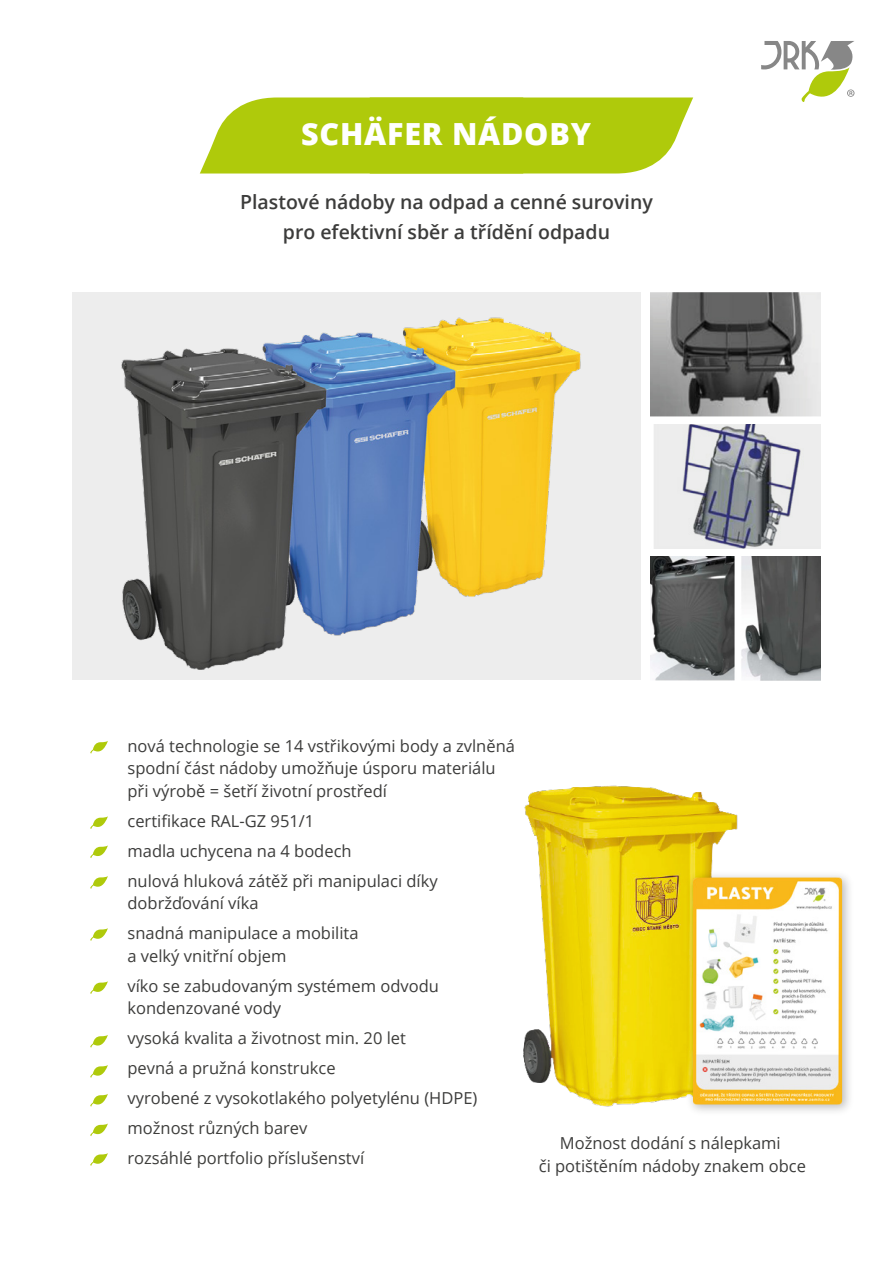
<style>
.page{position:relative;width:893px;height:1263px;background:#fff}
.page>*{position:absolute;margin:0;border:0;box-sizing:border-box;transform-origin:0 0}
.t1{font:800 30.45px "Open Sans";letter-spacing:.025em;color:#fff}
.t2{font:600 19.5px/30px "Open Sans";color:#3c3c3b;text-align:center}
.t3{font:16.5px/22.5px "Open Sans";color:#3c3c3b}
.t4{font:16.5px/30px "Open Sans";color:#3d3d3b}
</style>
<div class="page">
<svg style="left:200px;top:97px;width:493px;height:76px;background:#b5ce1f"></svg>
<svg style="left:761px;top:41px;width:93px;height:61px"></svg>
<img style="left:523px;top:785px;width:215px;height:322px">
<img style="left:72px;top:292px;width:586px;height:389px">
<img style="left:651px;top:292px;width:170px;height:124px">
<img style="left:651px;top:424px;width:170px;height:124px">
<img style="left:651px;top:556px;width:170px;height:124px">
<img style="left:681px;top:865px;width:169px;height:246px">
<img style="left:693px;top:877px;width:149px;height:227px">
<svg style="left:90px;top:741px;width:18px;height:13px"></svg>
<svg style="left:90px;top:816px;width:18px;height:13px"></svg>
<svg style="left:90px;top:845px;width:18px;height:13px"></svg>
<svg style="left:90px;top:876px;width:18px;height:13px"></svg>
<svg style="left:90px;top:928px;width:18px;height:13px"></svg>
<svg style="left:90px;top:981px;width:18px;height:13px"></svg>
<svg style="left:90px;top:1035px;width:18px;height:13px"></svg>
<svg style="left:90px;top:1065px;width:18px;height:13px"></svg>
<svg style="left:90px;top:1094px;width:18px;height:13px"></svg>
<svg style="left:90px;top:1123px;width:18px;height:13px"></svg>
<svg style="left:90px;top:1153px;width:18px;height:13px"></svg>
<h1 class="t1" style="left:301px;top:111px;width:291px">SCHÄFER NÁDOBY</h1>
<p class="t2" style="left:240px;top:187px;width:414px">Plastové nádoby na odpad a cenné suroviny pro efektivní sběr a třídění odpadu</p>
<p class="t3" style="left:127px;top:734px;width:389px">nová technologie se 14 vstřikovými body a zvlněná spodní část nádoby umožňuje úsporu materiálu při výrobě = šetří životní prostředí</p>
<p class="t3" style="left:127px;top:805px;width:312px;line-height:30px">certifikace RAL-GZ 951/1<br>madla uchycena na 4 bodech<br>nulová hluková zátěž při manipulaci díky</p>
<p class="t3" style="left:127px;top:891px;width:133px">dobržďování víka</p>
<p class="t4" style="left:127px;top:921px;width:233px;line-height:22.5px">snadná manipulace a mobilita a velký vnitřní objem</p>
<p class="t3" style="left:127px;top:974px;width:313px">víko se zabudovaným systémem odvodu kondenzované vody</p>
<p class="t4" style="left:127px;top:1023px;width:280px">vysoká kvalita a životnost min. 20 let pevná a pružná konstrukce</p>
<p class="t3" style="left:127px;top:1086px;width:351px">vyrobené z vysokotlakého polyetylénu (HDPE)</p>
<p class="t4" style="left:127px;top:1113px;width:238px">možnost různých barev rozsáhlé portfolio příslušenství</p>
<p class="t3" style="left:539px;top:1131px;width:269px;text-align:center">Možnost dodání s nálepkami<br>či potištěním nádoby znakem obce</p>
</div>
